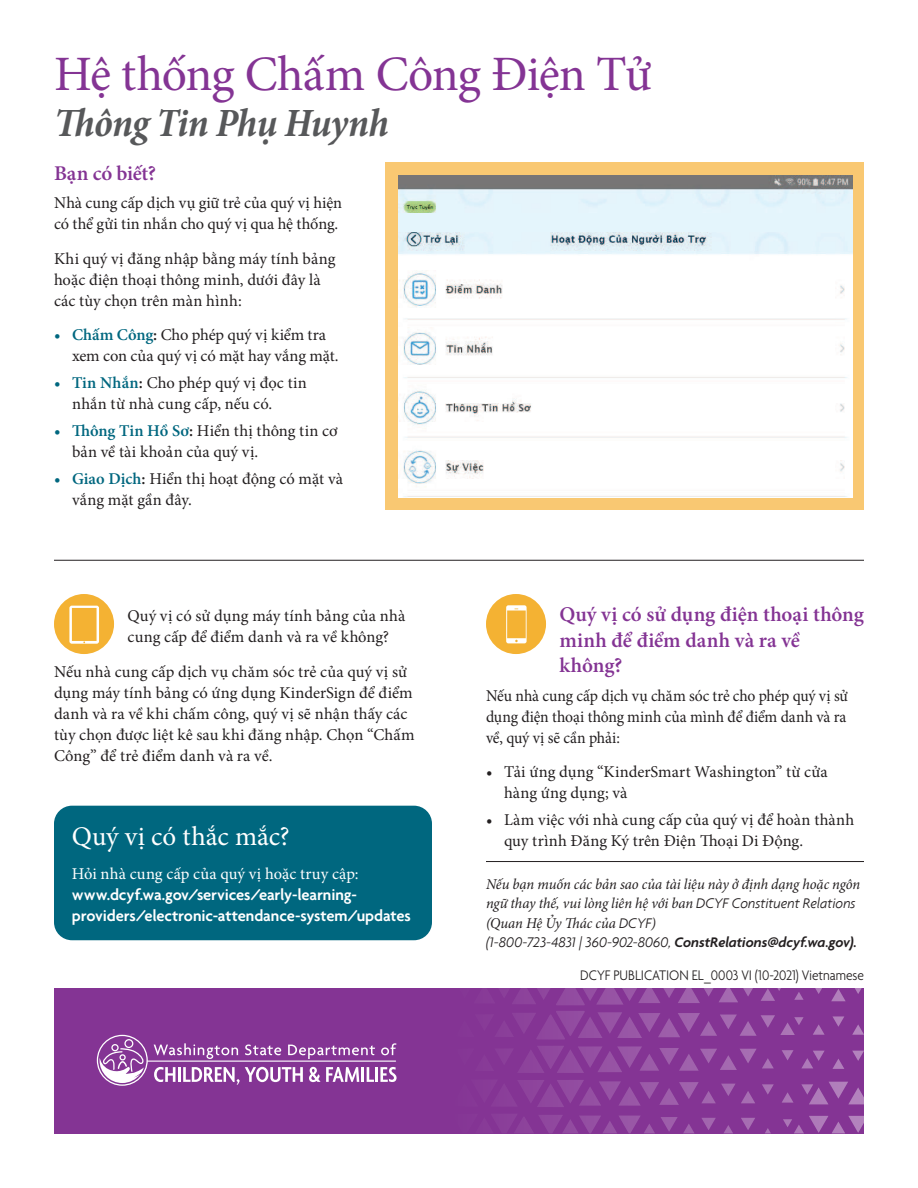
<style>
.page{position:relative;width:918px;height:1188px;background:#fff}
.page>*{position:absolute;margin:0;border:0;box-sizing:border-box;transform-origin:0 0}
.t1{font:49.5px "Minion Pro";letter-spacing:-.025em;color:#843494}
.t2{font:italic 700 condensed 40.5px "Minion Pro";letter-spacing:-.02em;color:#57585a}
.t3{font:27px "Minion Pro";color:#fff}
.t4{font:600 21px/25.5px "Minion Pro";color:#843494}
.t5{font:16.5px/21px "Minion Pro";letter-spacing:.005em;color:#231f20}
.t6{font:16.5px/21px "Minion Pro";letter-spacing:.005em;color:#231f20;text-align:justify;scale:.95 1}
.t7{font:600 16.5px/21px "Agenda";letter-spacing:-.01em;color:#fff}
.t8{font:16.5px "Minion Pro";letter-spacing:.005em;color:#fff}
.t9{font:italic 15px/19.5px "Minion Pro";letter-spacing:-.005em;color:#231f20}
.t10{font:italic 300 15px "Agenda";color:#231f20}
.t11{font:300 15px "Agenda";letter-spacing:-.005em;color:#231f20;scale:.9 1}
.s1{font-weight:600;color:#00677f}
.s2{font-weight:600}
.s3{font-family:"Agenda";font-weight:300}
</style>
<div class="page">
<div style="left:54px;top:988px;width:810px;height:145px;background:#843494"></div>
<svg style="left:661px;top:1117px;width:33px;height:16px"></svg>
<svg style="left:782px;top:1092px;width:12px;height:11px"></svg>
<svg style="left:782px;top:1050px;width:12px;height:10px"></svg>
<svg style="left:762px;top:1084px;width:12px;height:11px"></svg>
<svg style="left:765px;top:1128px;width:6px;height:5px"></svg>
<svg style="left:741px;top:1118px;width:14px;height:12px"></svg>
<svg style="left:724px;top:1125px;width:9px;height:8px"></svg>
<svg style="left:701px;top:1118px;width:15px;height:12px"></svg>
<svg style="left:504px;top:1046px;width:270px;height:27px"></svg>
<svg style="left:504px;top:988px;width:249px;height:17px"></svg>
<svg style="left:504px;top:1114px;width:151px;height:19px"></svg>
<svg style="left:504px;top:1080px;width:251px;height:27px"></svg>
<svg style="left:783px;top:1116px;width:81px;height:17px"></svg>
<svg style="left:801px;top:1082px;width:63px;height:22px"></svg>
<svg style="left:802px;top:1051px;width:22px;height:17px"></svg>
<svg style="left:852px;top:1024px;width:12px;height:11px"></svg>
<svg style="left:832px;top:1059px;width:12px;height:10px"></svg>
<svg style="left:832px;top:1016px;width:12px;height:11px"></svg>
<svg style="left:852px;top:1051px;width:12px;height:10px"></svg>
<svg style="left:813px;top:1024px;width:12px;height:11px"></svg>
<svg style="left:794px;top:992px;width:10px;height:8px"></svg>
<svg style="left:761px;top:988px;width:20px;height:13px"></svg>
<svg style="left:504px;top:1011px;width:300px;height:29px"></svg>
<svg style="left:815px;top:988px;width:7px;height:6px"></svg>
<svg style="left:831px;top:989px;width:15px;height:12px"></svg>
<svg style="left:855px;top:988px;width:7px;height:6px"></svg>
<svg style="left:154px;top:1067px;width:21px;height:15px"></svg>
<hr style="left:178px;top:1067px;width:3px;height:15px;background:#fff">
<svg style="left:183px;top:1067px;width:120px;height:18px"></svg>
<svg style="left:309px;top:1067px;width:50px;height:15px"></svg>
<hr style="left:361px;top:1067px;width:3px;height:15px;background:#fff">
<svg style="left:367px;top:1067px;width:7px;height:15px"></svg>
<hr style="left:375px;top:1067px;width:3px;height:15px;background:#fff">
<svg style="left:380px;top:1067px;width:17px;height:15px"></svg>
<hr style="left:147px;top:1061px;width:249px;height:1px;background:#fff">
<svg style="left:154px;top:1043px;width:84px;height:16px"></svg>
<svg style="left:245px;top:1044px;width:36px;height:11px"></svg>
<svg style="left:288px;top:1045px;width:87px;height:14px"></svg>
<svg style="left:381px;top:1043px;width:15px;height:12px"></svg>
<div style="left:97px;top:1035px;width:51px;height:51px;border:1px solid #fff;border-radius:50%"></div>
<div style="left:124px;top:1039px;width:9px;height:9px;border:1px solid #fff;border-radius:50%"></div>
<div style="left:111px;top:1044px;width:8px;height:7px;border:1px solid #fff;border-radius:50%"></div>
<svg style="left:100px;top:1047px;width:46px;height:36px"></svg>
<div style="left:54px;top:806px;width:378px;height:134px;background:#00677f;border-radius:18px"></div>
<div style="left:386px;top:162px;width:478px;height:348px;background:#f9c872"></div>
<img style="left:398px;top:175px;width:454px;height:323px">
<div style="left:54px;top:594px;width:60px;height:60px;background:#f4b233;border-radius:30px"></div>
<svg style="left:69px;top:606px;width:30px;height:38px"></svg>
<div style="left:486px;top:594px;width:60px;height:60px;background:#f4b233;border-radius:30px"></div>
<svg style="left:506px;top:605px;width:21px;height:38px"></svg>
<hr style="left:54px;top:560px;width:810px;height:1px;background:#231f20">
<hr style="left:486px;top:861px;width:378px;height:1px;background:#231f20">
<h1 class="t1" style="left:54px;top:41px;width:600px">Hệ thống Chấm Công Điện Tử</h1>
<h2 class="t2" style="left:54px;top:95px;width:336px">Thông Tin Phụ Huynh</h2>
<p class="t4" style="left:54px;top:160px;width:103px">Bạn có biết?</p>
<p class="t5" style="left:54px;top:193px;width:290px">Nhà cung cấp dịch vụ giữ trẻ của quý vị hiện có thể gửi tin nhắn cho quý vị qua hệ thống.</p>
<p class="t5" style="left:54px;top:248px;width:283px">Khi quý vị đăng nhập bằng máy tính bảng hoặc điện thoại thông minh, dưới đây là các tùy chọn trên màn hình:</p>
<p class="t5" style="left:72px;top:325px;width:268px;text-indent:-18px"><span class="s1">• Chấm Công</span><span class="s2">:</span> Cho phép quý vị kiểm tra xem con của quý vị có mặt hay vắng mặt.</p>
<p class="t5" style="left:72px;top:373px;width:236px;text-indent:-18px"><span class="s1">• Tin Nhắn</span><span class="s2">:</span> Cho phép quý vị đọc tin nhắn từ nhà cung cấp, nếu có.</p>
<p class="t5" style="left:72px;top:421px;width:267px;text-indent:-18px"><span class="s1">• Thông Tin Hồ Sơ</span><span class="s2">:</span> Hiển thị thông tin cơ bản về tài khoản của quý vị.</p>
<p class="t5" style="left:72px;top:469px;width:273px;text-indent:-18px"><span class="s1">• Giao Dịch</span><span class="s2">:</span> Hiển thị hoạt động có mặt và vắng mặt gần đây.</p>
<p class="t4" style="left:560px;top:601px;width:306px">Quý vị có sử dụng điện thoại thông minh để điểm danh và ra về không?</p>
<p class="t6" style="left:486px;top:685px;width:383px">Nếu nhà cung cấp dịch vụ chăm sóc trẻ cho phép quý vị sử dụng điện thoại thông minh của mình để điểm danh và ra về, quý vị sẽ cần phải:</p>
<p class="t5" style="left:504px;top:761px;width:325px;text-indent:-18px">• Tải ứng dụng “KinderSmart Washington” từ cửa hàng ứng dụng; và</p>
<p class="t5" style="left:486px;top:809px;width:370px">• Làm việc với nhà cung cấp của quý vị để hoàn thành</p>
<p class="t5" style="left:128px;top:605px;width:279px">Quý vị có sử dụng máy tính bảng của nhà cung cấp để điểm danh và ra về không?</p>
<p class="t5" style="left:54px;top:661px;width:362px">Nếu nhà cung cấp dịch vụ chăm sóc trẻ của quý vị sử dụng máy tính bảng có ứng dụng KinderSign để điểm danh và ra về khi chấm công, quý vị sẽ nhận thấy các tùy chọn được liệt kê sau khi đăng nhập. Chọn “Chấm Công” để trẻ điểm danh và ra về.</p>
<h3 class="t3" style="left:72px;top:818px;width:219px">Quý vị có thắc mắc?</h3>
<p class="t5" style="left:504px;top:830px;width:301px">quy trình Đăng Ký trên Điện Thoại Di Động.</p>
<p class="t8" style="left:72px;top:863px;width:288px">Hỏi nhà cung cấp của quý vị hoặc truy cập:</p>
<p class="t7" style="left:72px;top:884px;width:340px">www.dcyf.wa.gov/services/early-learning&shy;providers/electronic-attendance-system/updates</p>
<p class="t9" style="left:486px;top:874px;width:376px">Nếu bạn muốn các bản sao của tài liệu này ở định dạng hoặc ngôn ngữ thay thế, vui lòng liên hệ với ban <span class="s3">DCYF Constituent Relations </span>(Quan Hệ Ủy Thác của <span class="s3">DCYF</span>)</p>
<p class="t10" style="left:486px;top:934px;width:373px">(1-800-723-4831 | 360-902-8060, <span class="s2">ConstRelations@dcyf.wa.gov).</span></p>
<p class="t11" style="left:580px;top:967px;width:317px">DCYF PUBLICATION EL_0003 VI (10-2021) Vietnamese</p>
</div>
